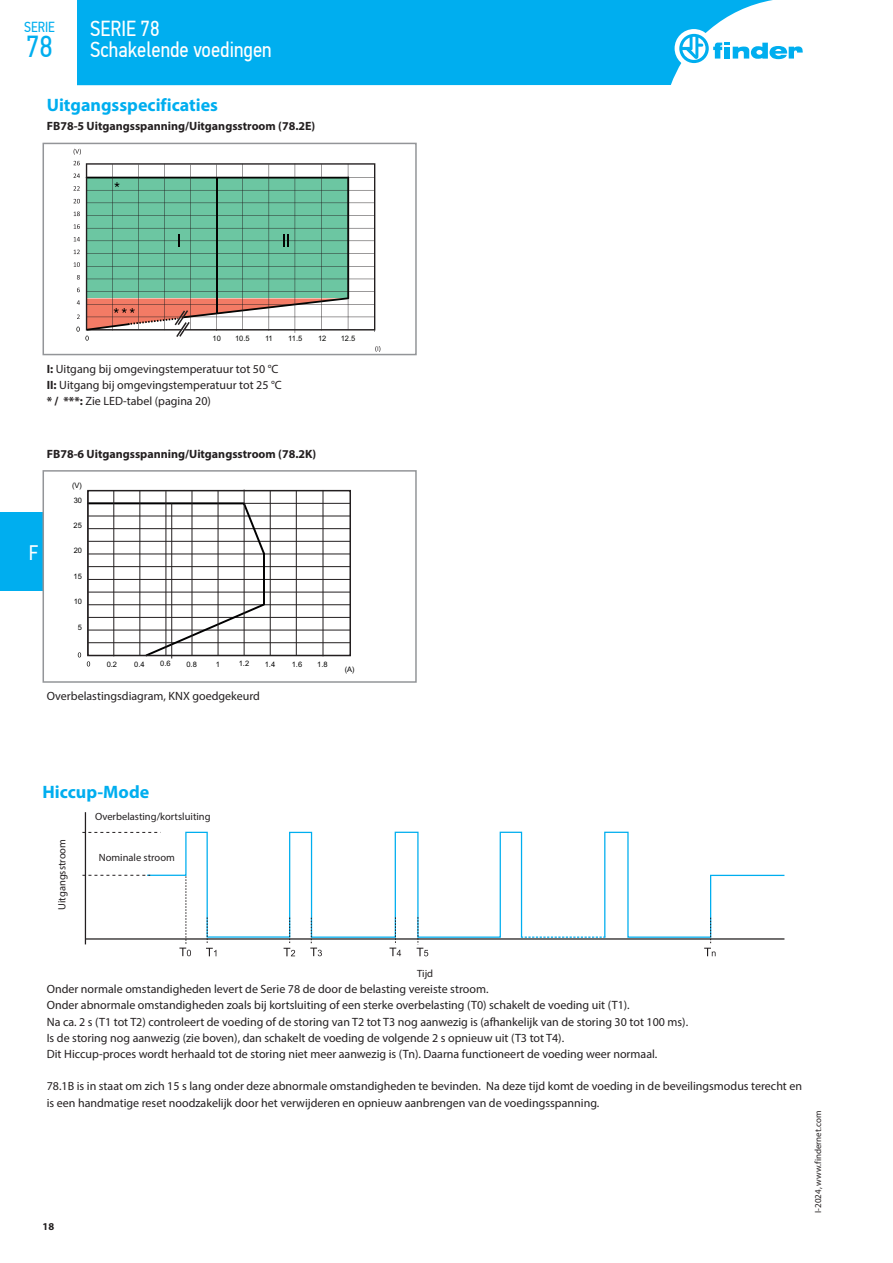
<style>
.page{position:relative;width:893px;height:1263px;background:#fff}
.page>*{position:absolute;margin:0;border:0;box-sizing:border-box;transform-origin:0 0}
.t1{font:30.3px "PF Din Text Cond Pro";color:#00aeef}
.t2{font:21.75px/21px "PF Din Text Cond Pro";color:#fff}
.t3{font:21px "PF Din Text Cond Pro";color:#fff}
.t4{font:700 18px "Myriad Pro";color:#00aeef}
.t5{font:14.55px "PF Din Text Cond Pro";color:#00aeef}
.t6{font:12px/16.2px "Myriad Pro";color:#231f20}
.t7{font:700 12px "Myriad Pro";color:#231f20}
.t8{font:10.5px "Myriad Pro";color:#231f20}
.t9{font:700 10.5px "Myriad Pro";color:#231f20}
.t10{font:9px "Myriad Pro";color:#231f20}
.t11{font:7.5px "Arial MT Std";color:#000001}
.t12{font:7.5px "Arial MT Std";color:#040503}
.s1{font-weight:700}
</style>
<div class="page">
<div style="left:0;top:512px;width:43px;height:79px;background:#00aeef"></div>
<svg style="left:73px;top:161px;width:7px;height:4px"></svg>
<svg style="left:74px;top:149px;width:7px;height:6px"></svg>
<svg style="left:375px;top:346px;width:5px;height:6px"></svg>
<svg style="left:86px;top:163px;width:289px;height:167px"></svg>
<svg style="left:73px;top:174px;width:276px;height:167px"></svg>
<hr style="left:216px;top:177px;width:1px;height:136px;background:#040503">
<div style="left:43px;top:143px;width:374px;height:212px;border:2px solid #939598"></div>
<hr style="left:88px;top:642px;width:262px;height:1px;background:#231f20">
<hr style="left:88px;top:630px;width:262px;height:1px;background:#231f20">
<hr style="left:88px;top:617px;width:262px;height:1px;background:#231f20">
<hr style="left:88px;top:604px;width:262px;height:1px;background:#231f20">
<hr style="left:88px;top:592px;width:262px;height:1px;background:#231f20">
<hr style="left:88px;top:579px;width:262px;height:1px;background:#231f20">
<hr style="left:88px;top:566px;width:262px;height:1px;background:#231f20">
<hr style="left:88px;top:554px;width:262px;height:1px;background:#231f20">
<hr style="left:88px;top:541px;width:262px;height:1px;background:#231f20">
<hr style="left:88px;top:528px;width:262px;height:1px;background:#231f20">
<hr style="left:88px;top:516px;width:262px;height:1px;background:#231f20">
<hr style="left:88px;top:503px;width:262px;height:1px;background:#231f20">
<hr style="left:323px;top:490px;width:1px;height:166px;background:#231f20">
<hr style="left:296px;top:491px;width:1px;height:165px;background:#231f20">
<hr style="left:270px;top:490px;width:1px;height:165px;background:#231f20">
<hr style="left:244px;top:490px;width:1px;height:166px;background:#231f20">
<hr style="left:218px;top:490px;width:1px;height:165px;background:#231f20">
<hr style="left:192px;top:491px;width:1px;height:164px;background:#231f20">
<hr style="left:166px;top:491px;width:1px;height:165px;background:#231f20">
<hr style="left:140px;top:490px;width:1px;height:165px;background:#231f20">
<hr style="left:114px;top:490px;width:1px;height:166px;background:#231f20">
<svg style="left:78px;top:501px;width:189px;height:165px"></svg>
<hr style="left:171px;top:503px;width:1px;height:155px;background:#231f20">
<div style="left:87px;top:490px;width:264px;height:166px;border:2px solid #231f20"></div>
<div style="left:43px;top:470px;width:374px;height:213px;border:2px solid #939598"></div>
<hr style="left:85px;top:812px;width:1px;height:132px;background:#231f20">
<svg style="left:82px;top:831px;width:702px;height:125px"></svg>
<div style="left:90px;top:851px;width:94px;height:17px;background:#fff"></div>
<div style="left:77px;top:0;width:696px;height:85px;background:#00aeef"></div>
<div style="left:675px;top:29px;width:38px;height:39px;background:#fff;border-radius:50%"></div>
<svg style="left:679px;top:34px;width:124px;height:29px"></svg>
<p class="t5" style="left:24px;top:19px;width:32px">SERIE</p>
<h1 class="t1" style="left:26px;top:28px;width:28px">78</h1>
<h2 class="t2" style="left:90px;top:18px;width:183px">SERIE 78<br>Schakelende voedingen</h2>
<h3 class="t4" style="left:47px;top:94px;width:173px">Uitgangsspecificaties</h3>
<p class="t7" style="left:47px;top:119px;width:270px">FB78-5 Uitgangsspanning/Uitgangsstroom (78.2E)</p>
<p class="t12" style="left:213px;top:334px;width:10px">10</p>
<p class="t12" style="left:235px;top:334px;width:16px">10.5</p>
<p class="t12" style="left:265px;top:334px;width:9px">11</p>
<p class="t12" style="left:288px;top:334px;width:16px">11.5</p>
<p class="t12" style="left:318px;top:334px;width:10px">12</p>
<p class="t12" style="left:341px;top:334px;width:16px">12.5</p>
<p class="t6" style="left:47px;top:360px;width:237px"><span class="s1">I:</span> Uitgang bij omgevingstemperatuur tot 50 °C<br><span class="s1">II:</span> Uitgang bij omgevingstemperatuur tot 25 °C <span class="s1">* / ***:</span> Zie LED-tabel (pagina 20)</p>
<h3 class="t3" style="left:29px;top:540px;width:11px">F</h3>
<p class="t7" style="left:47px;top:446px;width:271px">FB78-6 Uitgangsspanning/Uitgangsstroom (78.2K)</p>
<p class="t11" style="left:72px;top:481px;width:11px">(V)</p>
<p class="t11" style="left:74px;top:496px;width:10px">30</p>
<p class="t11" style="left:74px;top:521px;width:10px">25</p>
<p class="t11" style="left:74px;top:546px;width:10px">20</p>
<p class="t11" style="left:74px;top:572px;width:10px">15</p>
<p class="t11" style="left:74px;top:597px;width:10px">10</p>
<p class="t11" style="left:78px;top:623px;width:6px">5</p>
<p class="t11" style="left:107px;top:660px;width:12px">0.2</p>
<p class="t11" style="left:134px;top:660px;width:12px">0.4</p>
<p class="t11" style="left:160px;top:659px;width:12px">0.6</p>
<p class="t11" style="left:186px;top:660px;width:12px">0.8</p>
<p class="t11" style="left:216px;top:660px;width:6px">1</p>
<p class="t11" style="left:239px;top:659px;width:12px">1.2</p>
<p class="t11" style="left:265px;top:660px;width:12px">1.4</p>
<p class="t11" style="left:292px;top:660px;width:12px">1.6</p>
<p class="t11" style="left:317px;top:660px;width:12px">1.8</p>
<p class="t6" style="left:47px;top:688px;width:215px">Overbelastingsdiagram, KNX goedgekeurd</p>
<p class="t11" style="left:345px;top:665px;width:11px">(A)</p>
<h3 class="t4" style="left:43px;top:780px;width:108px">Hiccup-Mode</h3>
<p class="t8" style="left:95px;top:810px;width:117px">Overbelasting/kortsluiting</p>
<p class="t8" style="left:99px;top:851px;width:77px">Nominale stroom</p>
<p class="t8" style="left:55px;top:910px;width:72px;rotate:-90deg">Uitgangsstroom</p>
<p class="t8" style="left:417px;top:967px;width:18px">Tijd</p>
<p class="t6" style="left:47px;top:981px;width:643px">Onder normale omstandigheden levert de Serie 78 de door de belasting vereiste stroom.<br>Onder abnormale omstandigheden zoals bij kortsluiting of een sterke overbelasting (T0) schakelt de voeding uit (T1).<br>Na ca. 2 s (T1 tot T2) controleert de voeding of de storing van T2 tot T3 nog aanwezig is (afhankelijk van de storing 30 tot 100 ms).<br>Is de storing nog aanwezig (zie boven), dan schakelt de voeding de volgende 2 s opnieuw uit (T3 tot T4).<br>Dit Hiccup-proces wordt herhaald tot de storing niet meer aanwezig is (Tn). Daarna functioneert de voeding weer normaal.</p>
<p class="t6" style="left:47px;top:1078px;width:757px">78.1B is in staat om zich 15 s lang onder deze abnormale omstandigheden te bevinden. Na deze tijd komt de voeding in de beveilingsmodus terecht en is een handmatige reset noodzakelijk door het verwijderen en opnieuw aanbrengen van de voedingsspanning.</p>
<p class="t9" style="left:43px;top:1219px;width:13px">18</p>
<p class="t10" style="left:812px;top:1213px;width:103px;rotate:-90deg">I-2024, www.findernet.com</p>
</div>
